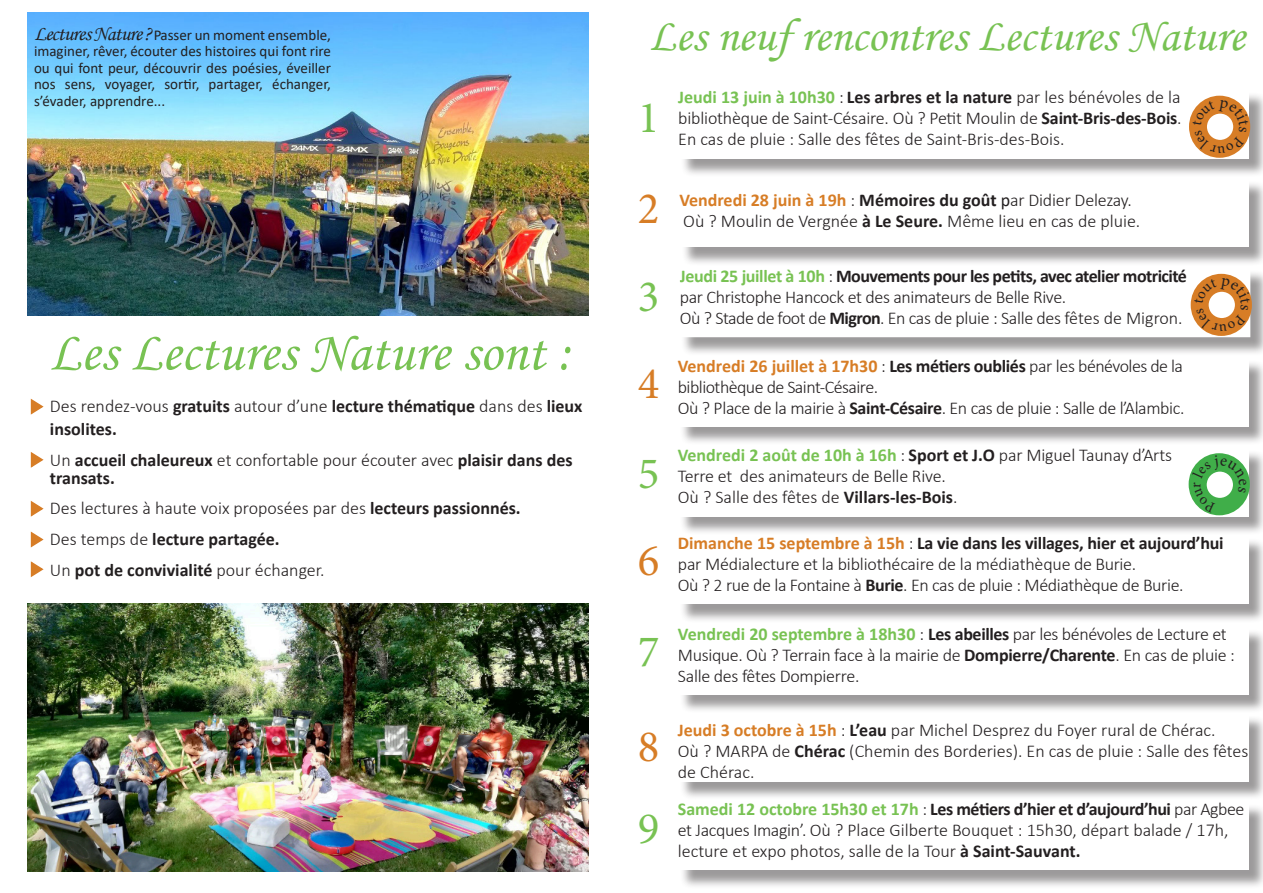
<style>
.page{position:relative;width:1263px;height:893px;background:#fff}
.page>*{position:absolute;margin:0;border:0;box-sizing:border-box;transform-origin:0 0}
.t1{font:55.5px "Monotype Corsiva";color:#78c253}
.t2{font:46.5px "Monotype Corsiva";color:#78c253}
.t3{font:45px "Minion Pro";color:#78c253}
.t4{font:45px "Minion Pro";color:#d77d26}
.t5{font:300 18px/21px "Calibri";letter-spacing:-.01em;color:#231f20}
.t6{font:700 18px/22.5px "Calibri";color:#231f20}
.t7{font:300 18px/21px "Calibri";letter-spacing:-.03em;color:#231f20}
.t8{font:700 18px "Calibri";color:#d77d26}
.t9{font:15px/16.5px "Calibri";color:#231f20;text-align:justify}
.s1{font-family:"Monotype Corsiva";font-size:21px}
.s2{font-weight:300}
.s3{font-weight:700}
.s4{font-weight:700;color:#78c253}
.s5{font-weight:300;color:#231f20}
.s6{color:#231f20}
.s7{font-weight:400;color:#231f20}
.s8{font-weight:700;color:#d77d26}
.s9{color:#d77d26}
</style>
<div class="page">
<div style="left:681px;top:180px;width:582px;height:86px;background:#231f20;opacity:.45"></div>
<div style="left:679px;top:178px;width:569px;height:69px;background:#fff"></div>
<div style="left:681px;top:270px;width:582px;height:86px;background:#231f20;opacity:.45"></div>
<div style="left:679px;top:268px;width:570px;height:68px;background:#fff"></div>
<div style="left:680px;top:360px;width:583px;height:85px;background:#231f20;opacity:.45"></div>
<div style="left:678px;top:358px;width:570px;height:69px;background:#fff"></div>
<div style="left:680px;top:450px;width:583px;height:85px;background:#231f20;opacity:.45"></div>
<div style="left:678px;top:448px;width:570px;height:68px;background:#fff"></div>
<div style="left:680px;top:537px;width:583px;height:86px;background:#231f20;opacity:.45"></div>
<div style="left:678px;top:535px;width:570px;height:69px;background:#fff"></div>
<div style="left:680px;top:628px;width:583px;height:85px;background:#231f20;opacity:.45"></div>
<div style="left:678px;top:626px;width:570px;height:69px;background:#fff"></div>
<div style="left:680px;top:715px;width:583px;height:86px;background:#231f20;opacity:.45"></div>
<div style="left:678px;top:713px;width:570px;height:69px;background:#fff"></div>
<div style="left:680px;top:804px;width:583px;height:85px;background:#231f20;opacity:.45"></div>
<div style="left:678px;top:801px;width:570px;height:69px;background:#fff"></div>
<div style="left:680px;top:92px;width:583px;height:85px;background:#231f20;opacity:.45"></div>
<div style="left:678px;top:90px;width:571px;height:68px;background:#fff"></div>
<img style="left:27px;top:13px;width:562px;height:302px">
<svg style="left:30px;top:531px;width:14px;height:17px"></svg>
<svg style="left:30px;top:501px;width:14px;height:16px"></svg>
<svg style="left:30px;top:452px;width:14px;height:16px"></svg>
<svg style="left:30px;top:398px;width:14px;height:17px"></svg>
<svg style="left:30px;top:561px;width:14px;height:16px"></svg>
<div style="left:1189px;top:96px;width:61px;height:62px;background:#d77d26;border-radius:50%"></div>
<img style="left:28px;top:604px;width:561px;height:268px">
<div style="left:1191px;top:274px;width:61px;height:62px;background:#d77d26;border-radius:50%"></div>
<svg style="left:1188px;top:453px;width:62px;height:62px"></svg>
<svg style="left:1192px;top:100px;width:57px;height:53px"></svg>
<svg style="left:1194px;top:278px;width:56px;height:53px"></svg>
<svg style="left:1192px;top:455px;width:54px;height:58px"></svg>
<p class="t9" style="left:34px;top:26px;width:299px"><span class="s1">Lectures Nature ?</span>Passer un moment ensemble, imaginer, rêver, écouter des histoires qui font rire ou qui font peur, découvrir des poésies, éveiller nos sens, voyager, sortir, partager, échanger, s’évader, apprendre...</p>
<p class="t1" style="left:49px;top:319px;width:524px">Les Lectures Nature sont :</p>
<p class="t6" style="left:50px;top:395px;width:534px"><span class="s2">Des rendez-vous</span> gratuits <span class="s2">autour d’une</span> lecture thématique <span class="s2">dans des</span> lieux insolites.</p>
<p class="t6" style="left:50px;top:450px;width:524px;line-height:18px"><span class="s2">Un</span> accueil chaleureux <span class="s2">et confortable pour écouter avec</span> plaisir dans des transats.</p>
<p class="t5" style="left:50px;top:498px;width:472px">Des lectures à haute voix proposées par des <span class="s3">lecteurs passionnés.</span></p>
<p class="t6" style="left:50px;top:528px;width:231px"><span class="s2">Des temps de</span> lecture partagée.</p>
<p class="t6" style="left:50px;top:558px;width:276px"><span class="s2">Un</span> pot de convivialité <span class="s2">pour échanger.</span></p>
<p class="t2" style="left:649px;top:7px;width:598px">Les neuf rencontres Lectures Nature</p>
<p class="t3" style="left:638px;top:87px;width:23px">1</p>
<p class="t4" style="left:638px;top:179px;width:23px">2</p>
<p class="t3" style="left:638px;top:266px;width:23px">3</p>
<p class="t4" style="left:638px;top:353px;width:23px">4</p>
<p class="t3" style="left:638px;top:444px;width:23px">5</p>
<p class="t4" style="left:638px;top:530px;width:23px">6</p>
<p class="t3" style="left:638px;top:622px;width:23px">7</p>
<p class="t4" style="left:638px;top:716px;width:23px">8</p>
<p class="t3" style="left:638px;top:799px;width:23px">9</p>
<p class="t5" style="left:678px;top:87px;width:505px;text-align:justify"><span class="s4">Jeudi 13 juin à 10h30</span> : <span class="s3">Les arbres et la nature</span> par les bénévoles de la bibliothèque de Saint-Césaire. Où ? Petit Moulin de <span class="s3">Saint-Bris-des-Bois</span>.<br>En cas de pluie : Salle des fêtes de Saint-Bris-des-Bois.</p>
<p class="t8" style="left:679px;top:187px;width:454px">Vendredi 28 juin à 19h <span class="s5">:</span> <span class="s6">Mémoires du goût</span> <span class="s7">p</span><span class="s5">ar Didier Delezay.</span></p>
<p class="t5" style="left:683px;top:210px;width:459px">Où ? Moulin de Vergnée <span class="s3">à Le Seure.</span> Même lieu en cas de pluie.</p>
<p class="t5" style="left:680px;top:265px;width:509px"><span class="s4">Jeudi 25 juillet à 10h</span> : <span class="s3">Mouvements pour les petits, avec atelier motricité </span>par Christophe Hancock et des animateurs de Belle Rive.</p>
<p class="t5" style="left:680px;top:307px;width:504px">Où ? Stade de foot de <span class="s3">Migron</span>. En cas de pluie : Salle des fêtes de Migron.</p>
<p class="t7" style="left:678px;top:355px;width:507px"><span class="s8">Vendredi 26 juillet à 17h30</span> : <span class="s3">Les métiers oubliés</span> par les bénévoles de la bibliothèque de Saint-Césaire.</p>
<p class="t5" style="left:678px;top:397px;width:508px">Où ? Place de la mairie à <span class="s3">Saint-Césaire</span>. En cas de pluie : Salle de l’Alambic.</p>
<p class="t5" style="left:678px;top:445px;width:496px"><span class="s4">Vendredi 2 août de 10h à 16h</span> : <span class="s3">Sport et J.O</span> par Miguel Taunay d’Arts<br>Terre et des animateurs de Belle Rive.</p>
<p class="t5" style="left:678px;top:487px;width:281px">Où ? Salle des fêtes de <span class="s3">Villars-les-Bois</span>.</p>
<p class="t6" style="left:678px;top:531px;width:547px"><span class="s9">Dimanche 15 septembre à 15h</span> <span class="s2">:</span> La vie dans les villages, hier et aujourd’hui</p>
<p class="t5" style="left:678px;top:553px;width:460px">par Médialecture et la bibliothécaire de la médiathèque de Burie.</p>
<p class="t5" style="left:678px;top:574px;width:507px">Où ? 2 rue de la Fontaine à <span class="s3">Burie</span>. En cas de pluie : Médiathèque de Burie.</p>
<p class="t5" style="left:678px;top:623px;width:558px"><span class="s4">Vendredi 20 septembre à 18h30</span> : <span class="s3">Les abeilles</span> par les bénévoles de Lecture et<br>Musique. Où ? Terrain face à la mairie de <span class="s3">Dompierre/Charente</span>. En cas de pluie :<br>Salle des fêtes Dompierre.</p>
<p class="t5" style="left:678px;top:719px;width:539px"><span class="s8">Jeudi 3 octobre à 15h</span> : <span class="s3">L’eau</span> par Michel Desprez du Foyer rural de Chérac.</p>
<p class="t5" style="left:678px;top:740px;width:572px">Où ? MARPA de <span class="s3">Chérac</span> (Chemin des Borderies). En cas de pluie : Salle des fêtes de Chérac.</p>
<p class="t5" style="left:678px;top:798px;width:568px"><span class="s4">Samedi 12 octobre 15h30 et 17h</span> : <span class="s3">Les métiers d’hier et d’aujourd’hui</span> par Agbee et Jacques Imagin’. Où ? Place Gilberte Bouquet : 15h30, départ balade / 17h, lecture et expo photos, salle de la Tour <span class="s3">à Saint-Sauvant.</span></p>
</div>
